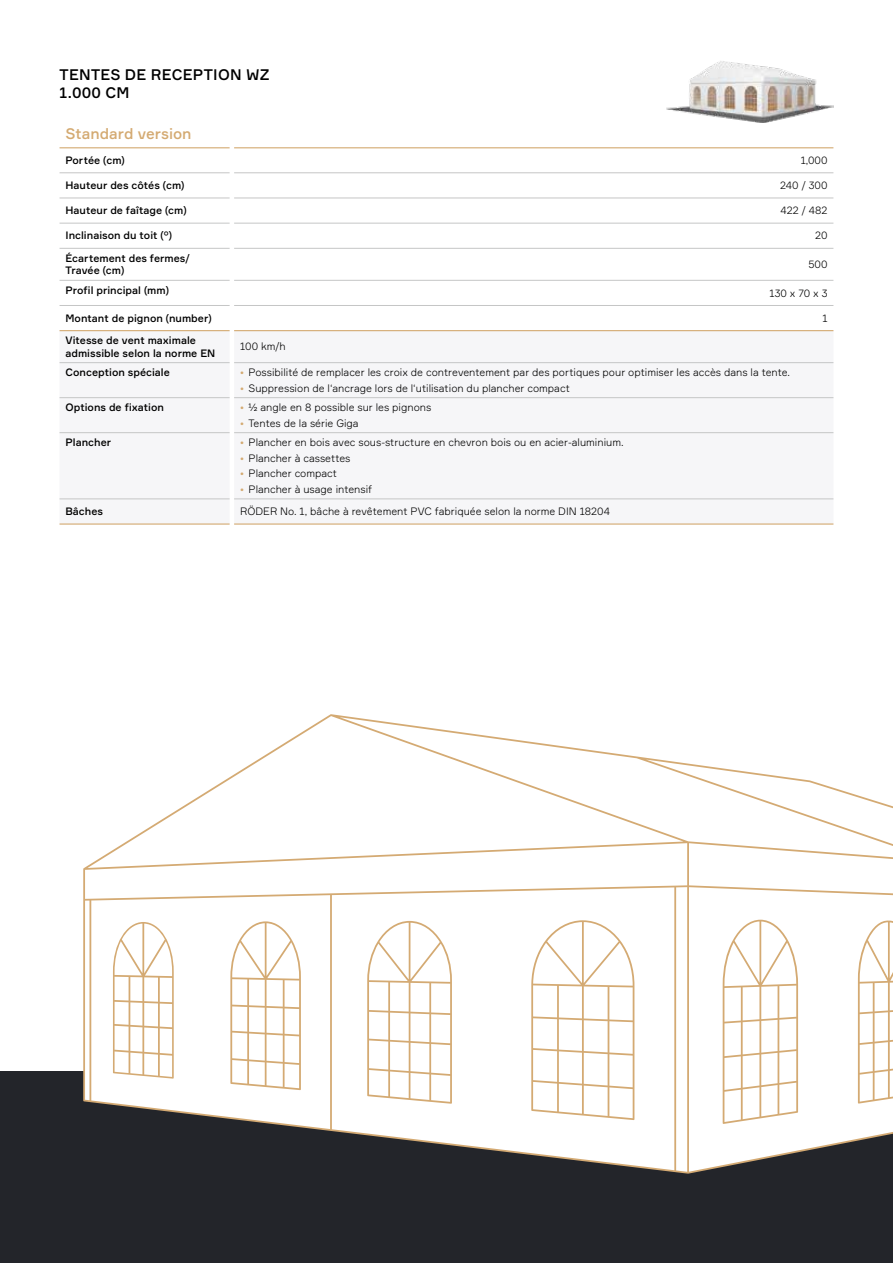
<style>
.page{position:relative;width:893px;height:1263px;background:#fff}
.page>*{position:absolute;margin:0;border:0;box-sizing:border-box;transform-origin:0 0}
.t1{font:500 15px/18px "Formular";letter-spacing:.015em;color:#000}
.t2{font:500 15px "Formular";color:#d4aa72}
.t3{font:300 10.5px "Formular";color:#000}
.t4{font:500 10.5px/12.6px "Formular";color:#000}
.s1{font-size:9px;color:#d4aa72}
</style>
<div class="page">
<div style="left:0;top:1071px;width:893px;height:192px;background:#23252a"></div>
<svg style="left:83px;top:714px;width:810px;height:460px"></svg>
<div style="left:60px;top:331px;width:773px;height:168px;background:#f6f6f8"></div>
<hr style="left:60px;top:173px;width:170px;height:1px;background:#c5c6c6">
<hr style="left:60px;top:198px;width:170px;height:1px;background:#c5c6c6">
<hr style="left:60px;top:223px;width:170px;height:1px;background:#c5c6c6">
<hr style="left:60px;top:248px;width:170px;height:1px;background:#c5c6c6">
<hr style="left:60px;top:280px;width:170px;height:1px;background:#c5c6c6">
<hr style="left:60px;top:305px;width:170px;height:1px;background:#c5c6c6">
<hr style="left:234px;top:173px;width:599px;height:1px;background:#c5c6c6">
<hr style="left:234px;top:198px;width:599px;height:1px;background:#c5c6c6">
<hr style="left:234px;top:223px;width:599px;height:1px;background:#c5c6c6">
<hr style="left:234px;top:248px;width:599px;height:1px;background:#c5c6c6">
<hr style="left:234px;top:280px;width:599px;height:1px;background:#c5c6c6">
<hr style="left:234px;top:305px;width:599px;height:1px;background:#c5c6c6">
<hr style="left:60px;top:362px;width:170px;height:1px;background:#c5c6c6">
<hr style="left:60px;top:397px;width:170px;height:1px;background:#c5c6c6">
<hr style="left:60px;top:432px;width:170px;height:1px;background:#c5c6c6">
<hr style="left:60px;top:499px;width:170px;height:1px;background:#c5c6c6">
<hr style="left:60px;top:330px;width:170px;height:1px;background:#d4aa72">
<hr style="left:234px;top:147px;width:599px;height:1px;background:#d4aa72">
<hr style="left:60px;top:523px;width:170px;height:2px;background:#d4aa72">
<hr style="left:234px;top:523px;width:599px;height:2px;background:#d4aa72">
<hr style="left:60px;top:147px;width:170px;height:1px;background:#d4aa72">
<hr style="left:234px;top:362px;width:599px;height:1px;background:#c5c6c6">
<hr style="left:234px;top:397px;width:599px;height:1px;background:#c5c6c6">
<hr style="left:234px;top:432px;width:599px;height:1px;background:#c5c6c6">
<hr style="left:234px;top:499px;width:599px;height:1px;background:#c5c6c6">
<hr style="left:234px;top:330px;width:599px;height:1px;background:#d4aa72">
<img style="left:666px;top:61px;width:167px;height:62px">
<h1 class="t1" style="left:60px;top:65px;width:211px">TENTES DE RECEPTION WZ<br>1.000 CM</h1>
<h1 class="t2" style="left:65px;top:125px;width:128px">Standard version</h1>
<p class="t4" style="left:65px;top:154px;width:61px">Portée (cm)</p>
<p class="t3" style="left:801px;top:154px;width:28px">1,000</p>
<p class="t4" style="left:65px;top:179px;width:121px">Hauteur des côtés (cm)</p>
<p class="t3" style="left:780px;top:179px;width:49px">240 / 300</p>
<p class="t4" style="left:65px;top:204px;width:123px">Hauteur de faîtage (cm)</p>
<p class="t3" style="left:780px;top:204px;width:48px">422 / 482</p>
<p class="t4" style="left:65px;top:229px;width:108px">Inclinaison du toit (°)</p>
<p class="t3" style="left:815px;top:229px;width:14px">20</p>
<p class="t4" style="left:65px;top:252px;width:126px">Écartement des fermes/<br>Travée (cm)</p>
<p class="t3" style="left:808px;top:258px;width:21px">500</p>
<p class="t4" style="left:65px;top:284px;width:105px">Profil principal (mm)</p>
<p class="t3" style="left:770px;top:286px;width:59px">130 x 70 x 3</p>
<p class="t4" style="left:65px;top:312px;width:148px">Montant de pignon (number)</p>
<p class="t3" style="left:822px;top:312px;width:7px">1</p>
<p class="t4" style="left:65px;top:334px;width:151px">Vitesse de vent maximale admissible selon la norme EN</p>
<p class="t3" style="left:240px;top:340px;width:47px">100 km/h</p>
<p class="t4" style="left:65px;top:366px;width:106px">Conception spéciale</p>
<p class="t3" style="left:240px;top:366px;width:552px"><span class="s1">•</span> Possibilité de remplacer les croix de contreventement par des portiques pour optimiser les accès dans la tente.</p>
<p class="t3" style="left:240px;top:382px;width:331px"><span class="s1">•</span> Suppression de l‘ancrage lors de l‘utilisation du plancher compact</p>
<p class="t4" style="left:65px;top:401px;width:100px">Options de fixation</p>
<p class="t3" style="left:240px;top:401px;width:193px"><span class="s1">•</span> ½ angle en 8 possible sur les pignons</p>
<p class="t3" style="left:240px;top:417px;width:120px"><span class="s1">•</span> Tentes de la série Giga</p>
<p class="t4" style="left:65px;top:436px;width:47px">Plancher</p>
<p class="t3" style="left:240px;top:436px;width:385px"><span class="s1">•</span> Plancher en bois avec sous-structure en chevron bois ou en acier-aluminium.</p>
<p class="t3" style="left:240px;top:452px;width:112px"><span class="s1">•</span> Plancher à cassettes</p>
<p class="t3" style="left:240px;top:467px;width:99px"><span class="s1">•</span> Plancher compact</p>
<p class="t3" style="left:240px;top:483px;width:134px"><span class="s1">•</span> Plancher à usage intensif</p>
<p class="t4" style="left:65px;top:505px;width:39px">Bâches</p>
<p class="t3" style="left:240px;top:505px;width:371px">RÖDER No. 1, bâche à revêtement PVC fabriquée selon la norme DIN 18204</p>
</div>
